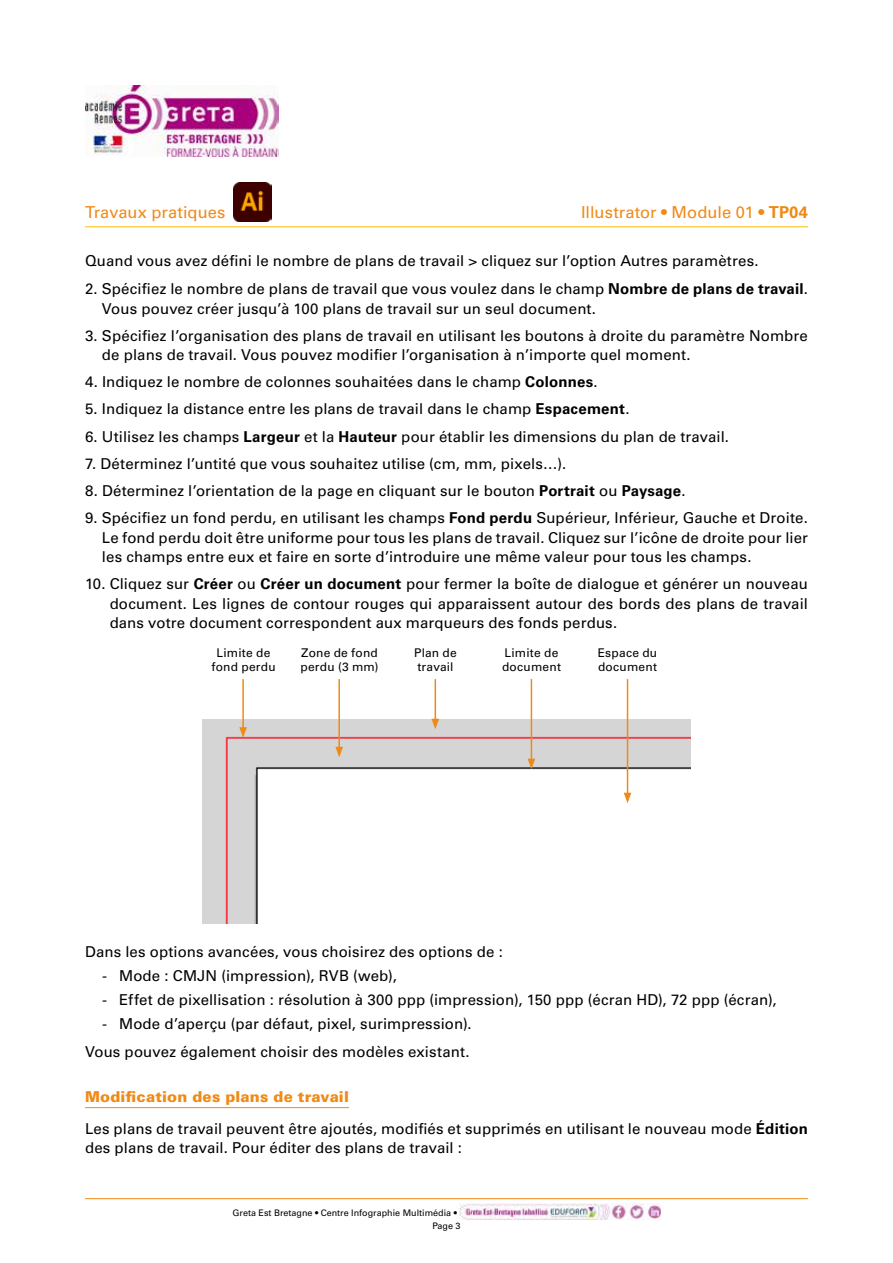
<style>
.page{position:relative;width:893px;height:1263px;background:#fff}
.page>*{position:absolute;margin:0;border:0;box-sizing:border-box;transform-origin:0 0}
.t1{font:16.5px "Univers LT Std";color:#f08a16}
.t2{font:15px/19.5px "Univers LT Std";letter-spacing:.005em;color:#000}
.t3{font:12px/14.4px "Univers LT Std";letter-spacing:.015em;color:#000}
.t4{font:9px/12.9px "Univers LT Std";color:#000}
.s1{font-weight:700}
.s2{font-weight:900;color:#f08a16}
</style>
<div class="page">
<hr style="left:85px;top:1107px;width:264px;height:1px;background:#f08a16">
<img style="left:203px;top:720px;width:487px;height:203px">
<hr style="left:242px;top:679px;width:2px;height:50px;background:#f08a16">
<svg style="left:239px;top:727px;width:8px;height:11px"></svg>
<hr style="left:435px;top:679px;width:1px;height:42px;background:#f08a16">
<svg style="left:431px;top:719px;width:8px;height:10px"></svg>
<hr style="left:338px;top:679px;width:2px;height:70px;background:#f08a16">
<svg style="left:335px;top:747px;width:8px;height:10px"></svg>
<hr style="left:531px;top:679px;width:1px;height:82px;background:#f08a16">
<svg style="left:528px;top:759px;width:7px;height:10px"></svg>
<hr style="left:627px;top:679px;width:1px;height:116px;background:#f08a16">
<svg style="left:624px;top:793px;width:7px;height:10px"></svg>
<hr style="left:85px;top:1198px;width:723px;height:1px;background:#f08a16">
<img style="left:459px;top:1203px;width:201px;height:17px">
<img style="left:85px;top:85px;width:193px;height:71px">
<hr style="left:85px;top:226px;width:723px;height:1px;background:#fabb00">
<img style="left:234px;top:183px;width:38px;height:38px">
<p class="t1" style="left:85px;top:202px;width:142px">Travaux pratiques</p>
<p class="t1" style="left:581px;top:202px;width:228px">Illustrator • Module 01 • <span class="s1">TP04</span></p>
<p class="t2" style="left:85px;top:251px;width:675px">Quand vous avez défini le nombre de plans de travail &gt; cliquez sur l’option Autres paramètres.</p>
<p class="t2" style="left:102px;top:279px;width:708px;text-indent:-17px">2. Spécifiez le nombre de plans de travail que vous voulez dans le champ <span class="s1">Nombre de plans de travail</span>.<br>Vous pouvez créer jusqu’à 100 plans de travail sur un seul document.</p>
<p class="t2" style="left:102px;top:326px;width:707px;text-indent:-17px">3. Spécifiez l’organisation des plans de travail en utilisant les boutons à droite du paramètre Nombre de plans de travail. Vous pouvez modifier l’organisation à n’importe quel moment.</p>
<p class="t2" style="left:85px;top:372px;width:514px">4. Indiquez le nombre de colonnes souhaitées dans le champ <span class="s1">Colonnes</span>.</p>
<p class="t2" style="left:85px;top:399px;width:546px">5. Indiquez la distance entre les plans de travail dans le champ <span class="s1">Espacement</span>.</p>
<p class="t2" style="left:85px;top:427px;width:645px">6. Utilisez les champs <span class="s1">Largeur</span> et la <span class="s1">Hauteur</span> pour établir les dimensions du plan de travail.</p>
<p class="t2" style="left:85px;top:454px;width:483px">7. Déterminez l’untité que vous souhaitez utilise (cm, mm, pixels…).</p>
<p class="t2" style="left:85px;top:481px;width:602px">8. Déterminez l’orientation de la page en cliquant sur le bouton <span class="s1">Portrait</span> ou <span class="s1">Paysage</span>.</p>
<p class="t2" style="left:102px;top:508px;width:708px;text-align:justify;text-indent:-17px">9. Spécifiez un fond perdu, en utilisant les champs <span class="s1">Fond perdu</span> Supérieur, Inférieur, Gauche et Droite.<br>Le fond perdu doit être uniforme pour tous les plans de travail. Cliquez sur l’icône de droite pour lier les champs entre eux et faire en sorte d’introduire une même valeur pour tous les champs.</p>
<p class="t2" style="left:110px;top:574px;width:700px;text-align:justify;text-indent:-25px">10. Cliquez sur <span class="s1">Créer</span> ou <span class="s1">Créer un document</span> pour fermer la boîte de dialogue et générer un nouveau document. Les lignes de contour rouges qui apparaissent autour des bords des plans de travail dans votre document correspondent aux marqueurs des fonds perdus.</p>
<p class="t3" style="left:211px;top:646px;width:66px;text-align:center">Limite de fond perdu</p>
<p class="t3" style="left:598px;top:646px;width:61px">Espace du document</p>
<p class="t3" style="left:300px;top:646px;width:80px">Zone de fond perdu (3 mm)</p>
<p class="t3" style="left:414px;top:646px;width:44px">Plan de travail</p>
<p class="t3" style="left:502px;top:646px;width:60px">Limite de document</p>
<p class="t2" style="left:85px;top:942px;width:419px">Dans les options avancées, vous choisirez des options de :</p>
<p class="t2" style="left:102px;top:966px;width:296px">- Mode : CMJN (impression), RVB (web),</p>
<p class="t2" style="left:102px;top:990px;width:676px">- Effet de pixellisation : résolution à 300 ppp (impression), 150 ppp (écran HD), 72 ppp (écran),</p>
<p class="t2" style="left:85px;top:1009px;width:388px;line-height:28px;text-align:right">- Mode d’aperçu (par défaut, pixel, surimpression).<br>Vous pouvez également choisir des modèles existant.</p>
<p class="t2" style="left:85px;top:1080px;width:724px;line-height:32.2px"><span class="s2">Modification des plans de travail<br></span>Les plans de travail peuvent être ajoutés, modifiés et supprimés en utilisant le nouveau mode <span class="s1">Édition</span></p>
<p class="t2" style="left:85px;top:1138px;width:379px">des plans de travail. Pour éditer des plans de travail :</p>
<p class="t4" style="left:432px;top:1206px;width:30px;text-indent:-200px">Greta Est Bretagne • Centre Infographie Multimédia •<br>Page 3</p>
</div>
